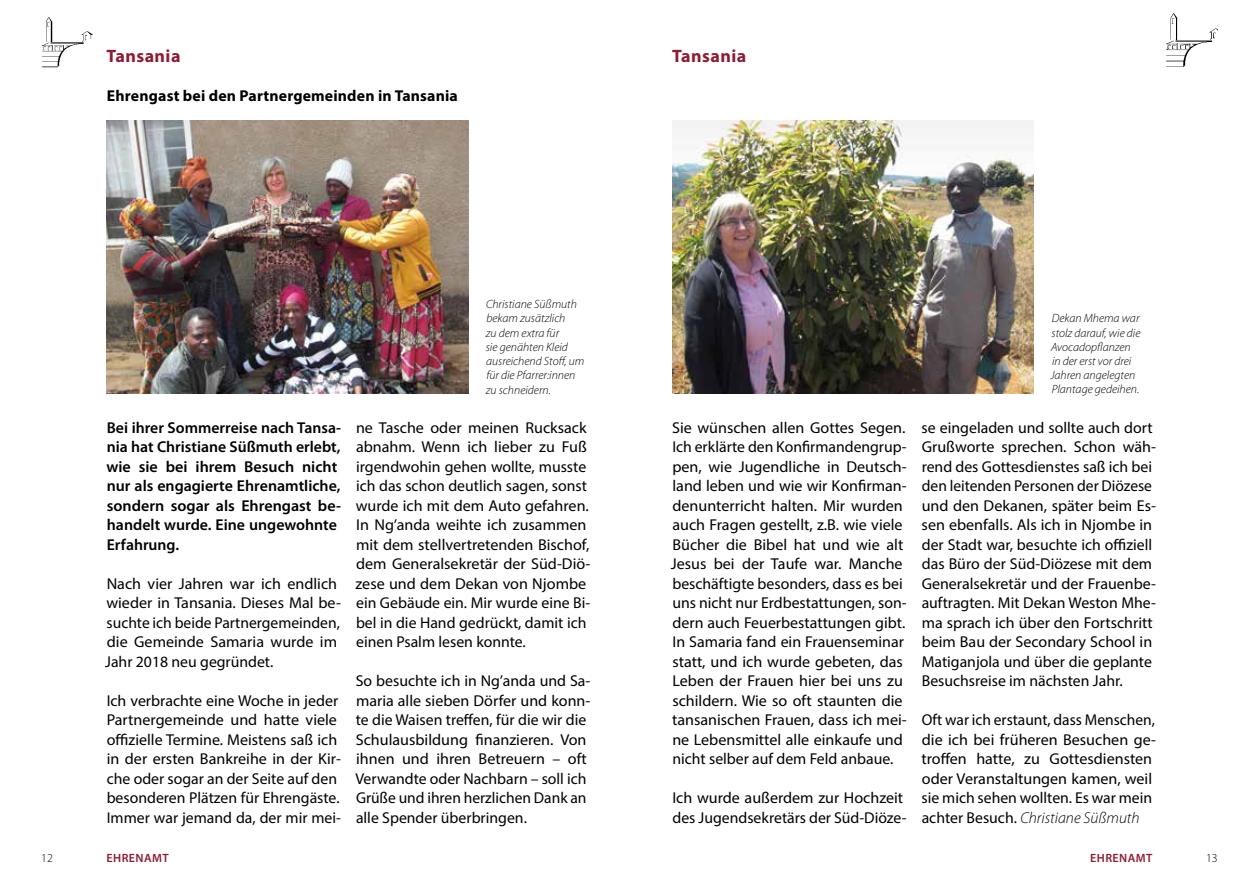
<style>
.page{position:relative;width:1259px;height:893px;background:#fff}
.page>*{position:absolute;margin:0;border:0;box-sizing:border-box;transform-origin:0 0}
.t1{font:700 18px "Myriad Pro";letter-spacing:.025em;color:#8c1d36}
.t2{font:15.75px/19.5px "Myriad Pro";color:#000}
.t3{font:600 15.75px/19.5px "Myriad Pro";color:#000}
.t4{font:700 15.75px "Myriad Pro";letter-spacing:.01em;color:#000}
.t5{font:italic 300 12px/14.2px "Myriad Pro";color:#000}
.t6{font:600 12px "Myriad Pro";letter-spacing:.04em;color:#8c1d36}
.t7{font:300 12px "Myriad Pro";color:#000}
.s1{font-weight:300;font-style:italic}
</style>
<div class="page">
<img style="left:1166px;top:13px;width:51px;height:54px">
<img style="left:42px;top:17px;width:51px;height:50px">
<img style="left:107px;top:121px;width:361px;height:273px">
<img style="left:672px;top:121px;width:361px;height:273px">
<p class="t1" style="left:106px;top:44px;width:76px">Tansania</p>
<p class="t1" style="left:672px;top:44px;width:76px">Tansania</p>
<p class="t4" style="left:107px;top:85px;width:352px">Ehrengast bei den Partnergemeinden in Tansania</p>
<p class="t5" style="left:486px;top:297px;width:100px">Christiane Süßmuth bekam zusätzlich<br>zu dem extra für<br>sie genähten Kleid ausreichend Stoff, um für die Pfarrer:innen zu schneidern.</p>
<p class="t3" style="left:106px;top:417px;width:236px">Bei ihrer Sommerreise nach Tansa&shy;nia hat Christiane Süßmuth erlebt, wie sie bei ihrem Besuch nicht nur als engagierte Ehrenamtliche, sondern sogar als Ehrengast be&shy;handelt wurde. Eine ungewohnte<br>Erfahrung.</p>
<p class="t2" style="left:105px;top:573px;width:237px">Nach vier Jahren war ich endlich wieder in Tansania. Dieses Mal be&shy;suchte ich beide Partnergemeinden, die Gemeinde Samaria wurde im<br>Jahr 2018 neu gegründet.</p>
<p class="t2" style="left:107px;top:690px;width:236px">Ich verbrachte eine Woche in jeder Partnergemeinde und hatte viele offizielle Termine. Meistens saß ich in der ersten Bankreihe in der Kir&shy;che oder sogar an der Seite auf den besonderen Plätzen für Ehrengäste.<br>Immer war jemand da, der mir mei-</p>
<p class="t2" style="left:355px;top:417px;width:236px">ne Tasche oder meinen Rucksack abnahm. Wenn ich lieber zu Fuß irgendwohin gehen wollte, musste ich das schon deutlich sagen, sonst wurde ich mit dem Auto gefahren.<br>In Ng’anda weihte ich zusammen mit dem stellvertretenden Bischof, dem Generalsekretär der Süd-Diö&shy;zese und dem Dekan von Njombe ein Gebäude ein. Mir wurde eine Bi&shy;bel in die Hand gedrückt, damit ich einen Psalm lesen konnte.</p>
<p class="t2" style="left:355px;top:671px;width:236px">So besuchte ich in Ng’anda und Sa&shy;maria alle sieben Dörfer und konn&shy;te die Waisen treffen, für die wir die Schulausbildung finanzieren. Von ihnen und ihren Betreuern – oft Verwandte oder Nachbarn – soll ich Grüße und ihren herzlichen Dank an alle Spender überbringen.</p>
<p class="t2" style="left:671px;top:417px;width:237px">Sie wünschen allen Gottes Segen.<br>Ich erklärte den Konfirmandengrup&shy;pen, wie Jugendliche in Deutsch&shy;land leben und wie wir Konfirman&shy;denunterricht halten. Mir wurden auch Fragen gestellt, z.B. wie viele Bücher die Bibel hat und wie alt Jesus bei der Taufe war. Manche beschäftigte besonders, dass es bei uns nicht nur Erdbestattungen, son&shy;dern auch Feuerbestattungen gibt.<br>In Samaria fand ein Frauenseminar statt, und ich wurde gebeten, das Leben der Frauen hier bei uns zu schildern. Wie so oft staunten die tansanischen Frauen, dass ich mei&shy;ne Lebensmittel alle einkaufe und nicht selber auf dem Feld anbaue.</p>
<p class="t2" style="left:672px;top:788px;width:236px">Ich wurde außerdem zur Hochzeit des Jugendsekretärs der Süd-Diöze-</p>
<p class="t5" style="left:1050px;top:311px;width:92px">Dekan Mhema war stolz darauf, wie die<br>Avocadopflanzen in der erst vor drei<br>Jahren angelegten<br>Plantage gedeihen.</p>
<p class="t2" style="left:921px;top:417px;width:236px">se eingeladen und sollte auch dort Grußworte sprechen. Schon wäh&shy;rend des Gottesdienstes saß ich bei den leitenden Personen der Diözese und den Dekanen, später beim Es&shy;sen ebenfalls. Als ich in Njombe in der Stadt war, besuchte ich offiziell das Büro der Süd-Diözese mit dem Generalsekretär und der Frauenbe&shy;auftragten. Mit Dekan Weston Mhe&shy;ma sprach ich über den Fortschritt beim Bau der Secondary School in Matiganjola und über die geplante Besuchsreise im nächsten Jahr.</p>
<p class="t2" style="left:921px;top:710px;width:236px">Oft war ich erstaunt, dass Menschen, die ich bei früheren Besuchen ge&shy;troffen hatte, zu Gottesdiensten oder Veranstaltungen kamen, weil sie mich sehen wollten. Es war mein achter Besuch. <span class="s1">Christiane Süßmuth</span></p>
<p class="t6" style="left:106px;top:850px;width:64px">EHRENAMT</p>
<p class="t6" style="left:1090px;top:850px;width:64px">EHRENAMT</p>
<p class="t7" style="left:41px;top:850px;width:13px">12</p>
<p class="t7" style="left:1206px;top:850px;width:13px">13</p>
</div>
